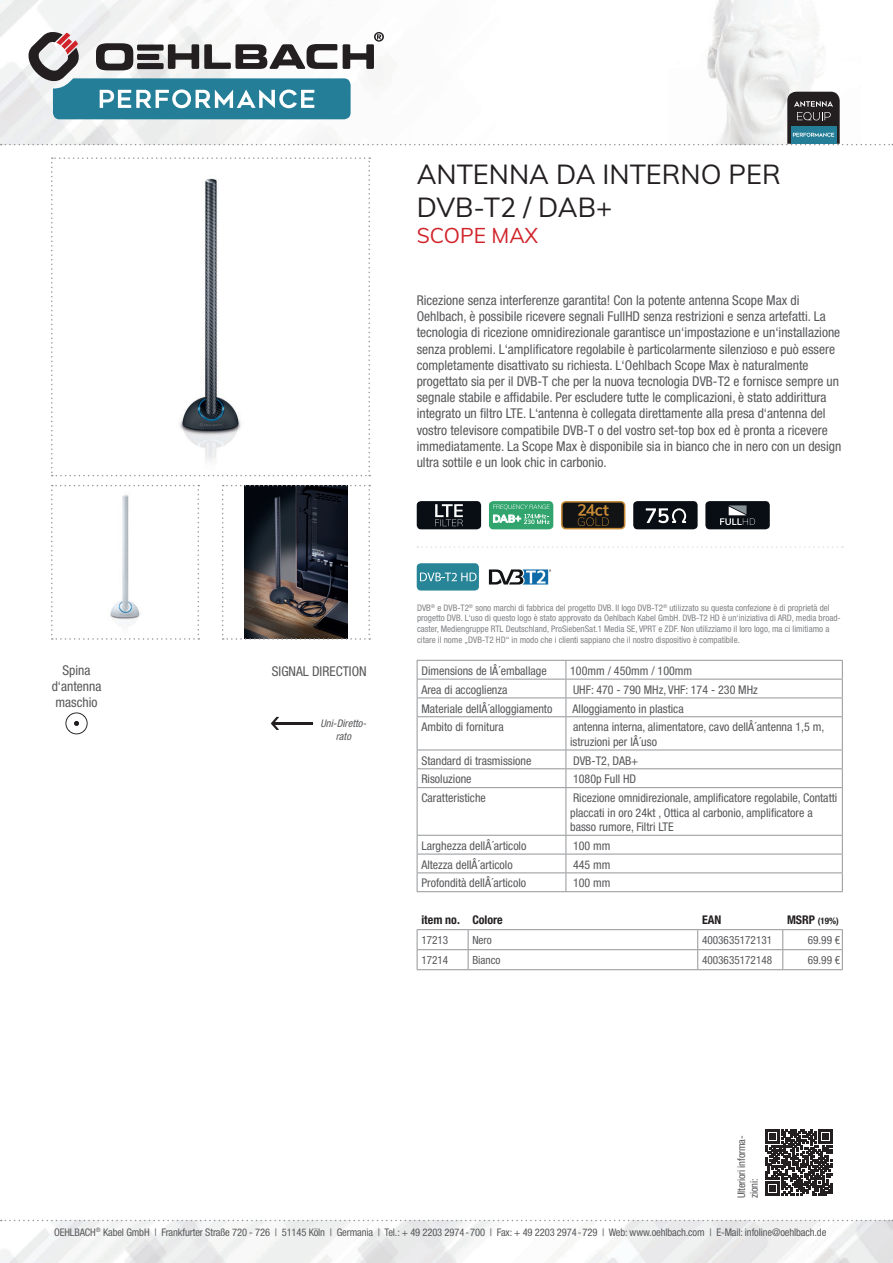
<style>
.page{position:relative;width:893px;height:1263px;background:#fff}
.page>*{position:absolute;margin:0;border:0;box-sizing:border-box;transform-origin:0 0}
.t1{font:27px/32.4px "Muli";color:#231f20}
.t2{font:21px "Muli";color:#d1232a}
.t3{font:condensed 13.5px/16.2px "Helvetica Neue LTW1 G";color:#57585a}
.t4{font:condensed 12px/14.4px "Helvetica Neue LTW1 G";color:#57585a}
.t5{font:700 condensed 12px "Helvetica Neue LTW1 G";color:#231f20}
.t6{font:condensed 11.25px "Helvetica Neue LTW1 G";color:#57585a}
.t7{font:condensed 10.5px/12.6px "Helvetica Neue LTW1 G";letter-spacing:-.01em;color:#57585a}
.t8{font:italic condensed 10.5px/12.6px "Helvetica Neue LTW1 G";color:#57585a;text-align:center}
.t9{font:condensed 9px/10.8px "Helvetica Neue LTW1 G";color:#808285}
.t10{font:700 condensed 9px "Helvetica Neue LTW1 G";color:#231f20}
.s1{font-size:12px}
</style>
<div class="page">
<img style="left:0;top:1220px;width:893px;height:43px">
<img style="left:0;top:0;width:818px;height:145px">
<svg style="left:1px;top:1220px;width:892px;height:1px"></svg>
<svg style="left:51px;top:157px;width:319px;height:319px"></svg>
<svg style="left:51px;top:485px;width:148px;height:155px"></svg>
<svg style="left:222px;top:485px;width:148px;height:155px"></svg>
<div style="left:417px;top:501px;width:64px;height:28px;background:#090e15;border-radius:4px"></div>
<svg style="left:435px;top:504px;width:28px;height:22px"></svg>
<div style="left:417px;top:563px;width:62px;height:27px;background:#288598;border-radius:4px"></div>
<svg style="left:420px;top:573px;width:57px;height:8px"></svg>
<svg style="left:489px;top:569px;width:62px;height:15px"></svg>
<div style="left:489px;top:501px;width:64px;height:28px;background:#31a56d;border-radius:4px"></div>
<svg style="left:493px;top:504px;width:57px;height:20px"></svg>
<svg style="left:561px;top:501px;width:64px;height:28px;background:#3d311e"></svg>
<div style="left:633px;top:501px;width:65px;height:28px;background:#090e15;border-radius:4px"></div>
<svg style="left:646px;top:508px;width:40px;height:15px"></svg>
<div style="left:705px;top:501px;width:65px;height:28px;background:#090e15;border-radius:4px"></div>
<svg style="left:720px;top:505px;width:35px;height:20px"></svg>
<svg style="left:65px;top:712px;width:23px;height:22px"></svg>
<hr style="left:272px;top:722px;width:41px;height:2px;background:#231f20">
<svg style="left:271px;top:717px;width:8px;height:13px"></svg>
<svg style="left:417px;top:546px;width:426px;height:2px"></svg>
<svg style="left:766px;top:1129px;width:66px;height:67px"></svg>
<svg style="left:1px;top:31px;width:892px;height:114px"></svg>
<svg style="left:417px;top:930px;width:426px;height:39px"></svg>
<hr style="left:417px;top:969px;width:51px;height:1px;background:#939598">
<hr style="left:468px;top:969px;width:230px;height:1px;background:#939598">
<hr style="left:698px;top:969px;width:85px;height:1px;background:#939598">
<hr style="left:783px;top:969px;width:60px;height:1px;background:#939598">
<hr style="left:417px;top:929px;width:51px;height:1px;background:#939598">
<hr style="left:468px;top:929px;width:230px;height:1px;background:#939598">
<hr style="left:698px;top:929px;width:85px;height:1px;background:#939598">
<hr style="left:783px;top:929px;width:60px;height:1px;background:#939598">
<svg style="left:417px;top:660px;width:426px;height:56px"></svg>
<hr style="left:417px;top:716px;width:149px;height:1px;background:#939598">
<hr style="left:417px;top:717px;width:1px;height:33px;background:#939598">
<hr style="left:566px;top:716px;width:277px;height:1px;background:#939598">
<hr style="left:566px;top:717px;width:1px;height:33px;background:#939598">
<hr style="left:842px;top:717px;width:1px;height:33px;background:#939598">
<hr style="left:417px;top:750px;width:149px;height:1px;background:#939598">
<hr style="left:566px;top:750px;width:277px;height:1px;background:#939598">
<hr style="left:417px;top:768px;width:149px;height:1px;background:#939598">
<svg style="left:417px;top:750px;width:1px;height:37px"></svg>
<hr style="left:566px;top:768px;width:277px;height:1px;background:#939598">
<svg style="left:566px;top:750px;width:1px;height:37px"></svg>
<svg style="left:842px;top:750px;width:1px;height:37px"></svg>
<hr style="left:417px;top:787px;width:149px;height:1px;background:#939598">
<hr style="left:417px;top:788px;width:1px;height:47px;background:#939598">
<hr style="left:566px;top:787px;width:277px;height:1px;background:#939598">
<hr style="left:566px;top:788px;width:1px;height:47px;background:#939598">
<hr style="left:842px;top:788px;width:1px;height:47px;background:#939598">
<hr style="left:417px;top:835px;width:149px;height:1px;background:#939598">
<hr style="left:566px;top:835px;width:277px;height:1px;background:#939598">
<hr style="left:417px;top:854px;width:149px;height:1px;background:#939598">
<hr style="left:566px;top:854px;width:277px;height:1px;background:#939598">
<hr style="left:417px;top:872px;width:149px;height:1px;background:#939598">
<svg style="left:417px;top:836px;width:1px;height:55px"></svg>
<hr style="left:566px;top:872px;width:277px;height:1px;background:#939598">
<svg style="left:566px;top:836px;width:1px;height:55px"></svg>
<svg style="left:842px;top:836px;width:1px;height:55px"></svg>
<hr style="left:417px;top:891px;width:149px;height:1px;background:#939598">
<hr style="left:566px;top:891px;width:277px;height:1px;background:#939598">
<h1 class="t1" style="left:417px;top:157px;width:365px">ANTENNA DA INTERNO PER<br>DVB-T2 / DAB+</h1>
<h2 class="t2" style="left:417px;top:221px;width:123px">SCOPE MAX</h2>
<p class="t3" style="left:417px;top:292px;width:426px">Ricezione senza interferenze garantita! Con la potente antenna Scope Max di Oehlbach, è possibile ricevere segnali FullHD senza restrizioni e senza artefatti. La tecnologia di ricezione omnidirezionale garantisce un‘impostazione e un‘installazione senza problemi. L‘amplificatore regolabile è particolarmente silenzioso e può essere completamente disattivato su richiesta. L‘Oehlbach Scope Max è naturalmente progettato sia per il DVB-T che per la nuova tecnologia DVB-T2 e fornisce sempre un segnale stabile e affidabile. Per escludere tutte le complicazioni, è stato addirittura integrato un filtro LTE. L‘antenna è collegata direttamente alla presa d‘antenna del vostro televisore compatibile DVB-T o del vostro set-top box ed è pronta a ricevere immediatamente. La Scope Max è disponibile sia in bianco che in nero con un design ultra sottile e un look chic in carbonio.</p>
<p class="t3" style="left:63px;top:662px;width:29px">Spina</p>
<p class="t3" style="left:272px;top:663px;width:96px">SIGNAL DIRECTION</p>
<p class="t3" style="left:52px;top:678px;width:51px">d‘antenna maschio</p>
<p class="t8" style="left:320px;top:717px;width:50px">Uni-Diretto&shy;rato</p>
<p class="t9" style="left:417px;top:602px;width:425px">DVB<sup>®</sup> e DVB-T2<sup>®</sup> sono marchi di fabbrica del progetto DVB. Il logo DVB-T2<sup>®</sup> utilizzato su questa confezione è di proprietà del progetto DVB. L‘uso di questo logo è stato approvato da Oehlbach Kabel GmbH. DVB-T2 HD è un‘iniziativa di ARD, media broad&shy;caster, Mediengruppe RTL Deutschland, ProSiebenSat.1 Media SE, VPRT e ZDF. Non utilizziamo il loro logo, ma ci limitiamo a citare il nome „DVB-T2 HD“ in modo che i clienti sappiano che il nostro dispositivo è compatibile.</p>
<p class="t4" style="left:421px;top:663px;width:127px">Dimensions de lÂ´emballage</p>
<p class="t4" style="left:570px;top:663px;width:124px">100mm / 450mm / 100mm</p>
<p class="t4" style="left:421px;top:682px;width:88px">Area di accoglienza</p>
<p class="t4" style="left:573px;top:682px;width:186px">UHF: 470 - 790 MHz, VHF: 174 - 230 MHz</p>
<p class="t4" style="left:421px;top:701px;width:132px">Materiale dellÂ´alloggiamento</p>
<p class="t4" style="left:573px;top:701px;width:113px">Alloggiamento in plastica</p>
<p class="t4" style="left:421px;top:720px;width:84px">Ambito di fornitura</p>
<p class="t4" style="left:570px;top:720px;width:256px">antenna interna, alimentatore, cavo dellÂ´antenna 1,5 m, istruzioni per lÂ´uso</p>
<p class="t4" style="left:421px;top:753px;width:112px">Standard di trasmissione</p>
<p class="t4" style="left:573px;top:753px;width:67px">DVB-T2, DAB+</p>
<p class="t4" style="left:421px;top:772px;width:52px">Risoluzione</p>
<p class="t4" style="left:573px;top:772px;width:65px">1080p Full HD</p>
<p class="t4" style="left:421px;top:791px;width:66px">Caratteristiche</p>
<p class="t4" style="left:570px;top:791px;width:269px">Ricezione omnidirezionale, amplificatore regolabile, Contatti placcati in oro 24kt , Ottica al carbonio, amplificatore a basso rumore, Filtri LTE</p>
<p class="t4" style="left:421px;top:838px;width:107px">Larghezza dellÂ´articolo</p>
<p class="t4" style="left:573px;top:838px;width:39px">100 mm</p>
<p class="t4" style="left:421px;top:857px;width:93px">Altezza dellÂ´articolo</p>
<p class="t4" style="left:573px;top:857px;width:39px">445 mm</p>
<p class="t4" style="left:421px;top:876px;width:106px">Profondità dellÂ´articolo</p>
<p class="t4" style="left:573px;top:876px;width:39px">100 mm</p>
<p class="t5" style="left:421px;top:912px;width:83px">item no. Colore</p>
<p class="t5" style="left:702px;top:912px;width:21px">EAN</p>
<p class="t10" style="left:787px;top:915px;width:53px"><span class="s1">MSRP</span> (19%)</p>
<p class="t6" style="left:421px;top:933px;width:28px">17213</p>
<p class="t6" style="left:472px;top:933px;width:21px">Nero</p>
<p class="t6" style="left:702px;top:933px;width:72px">4003635172131</p>
<p class="t6" style="left:808px;top:933px;width:34px">69.99 €</p>
<p class="t6" style="left:421px;top:953px;width:28px">17214</p>
<p class="t6" style="left:472px;top:953px;width:30px">Bianco</p>
<p class="t6" style="left:702px;top:953px;width:72px">4003635172148</p>
<p class="t6" style="left:808px;top:953px;width:34px">69.99 €</p>
<p class="t7" style="left:735px;top:1198px;width:64px;rotate:-90deg">Ulteriori informa&shy;zioni:</p>
<p class="t7" style="left:54px;top:1226px;width:774px">OEHLBACH<sup>®</sup> Kabel GmbH | Frankfurter Straße 720 - 726 | 51145 Köln | Germania | Tel.: + 49 2203 2974-700 | Fax: + 49 2203 2974-729 | Web: www.oehlbach.com | E-Mail: infoline@oehlbach.de</p>
</div>
